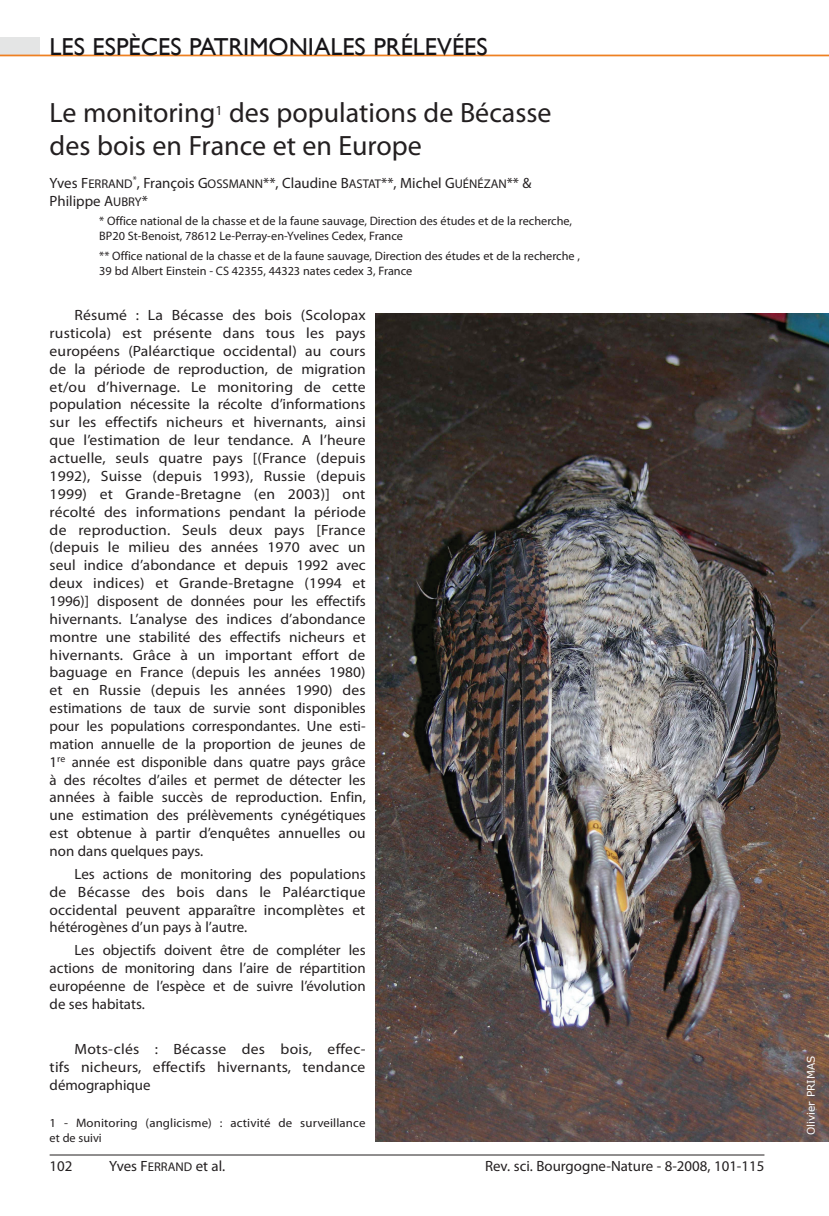
<style>
.page{position:relative;width:829px;height:1216px;background:#fff}
.page>*{position:absolute;margin:0;border:0;box-sizing:border-box;transform-origin:0 0}
.t1{font:28px/33.6px "Myriad Pro";color:#231f20}
.t2{font:24.5px "Gill Sans";color:#171518}
.t3{font:14.88px/17.8px "Myriad Pro";color:#231f20;text-align:justify;scale:1.05 1}
.t4{font:14.88px/17.8px "Myriad Pro";color:#231f20;text-align:justify}
.t5{font:12.25px/14.7px "Myriad Pro";color:#231f20}
.t6{font:12.25px/14.7px "Myriad Pro";color:#231f20;scale:1.05 1}
.t7{font:10.5px "Verdana";color:#fff}
.s1{font-family:"Myriad Pro Regular SC850"}
.s2{font-family:"Myriad Pro Regular SC850";font-size:12.6px}
</style>
<div class="page">
<hr style="left:50px;top:1154px;width:714px;height:1px;background:#231f20">
<div style="left:0;top:37px;width:40px;height:18px;background:#e4e5e5"></div>
<hr style="left:0;top:55px;width:828px;height:1px;background:#ee8022">
<img style="left:375px;top:313px;width:453px;height:828px">
<h2 class="t2" style="left:50px;top:32px;width:439px">LES ESPÈCES PATRIMONIALES PRÉLEVÉES</h2>
<h1 class="t1" style="left:50px;top:95px;width:503px">Le monitoring<sup>1</sup> des populations de Bécasse des bois en France et en Europe</h1>
<p class="t4" style="left:50px;top:174px;width:483px">Yves <span class="s1">F</span><span class="s2">ERRAND</span><sup>*</sup>, François <span class="s1">G</span><span class="s2">OSSMANN</span>**, Claudine <span class="s1">B</span><span class="s2">ASTAT</span>**, Michel <span class="s1">G</span><span class="s2">UÉNÉZAN</span>** &amp;<br>Philippe <span class="s1">A</span><span class="s2">UBRY</span>*</p>
<p class="t5" style="left:99px;top:214px;width:474px">* Office national de la chasse et de la faune sauvage, Direction des études et de la recherche,<br>BP20 St-Benoist, 78612 Le-Perray-en-Yvelines Cedex, France</p>
<p class="t5" style="left:99px;top:248px;width:482px">** Office national de la chasse et de la faune sauvage, Direction des études et de la recherche ,<br>39 bd Albert Einstein - CS 42355, 44323 nates cedex 3, France</p>
<p class="t3" style="left:50px;top:306px;width:303px;text-indent:25px">Résumé : La Bécasse des bois (Scolopax rusticola) est présente dans tous les pays européens (Paléarctique occidental) au cours de la période de reproduction, de migration et/ou d’hivernage. Le monitoring de cette population nécessite la récolte d’informations sur les effectifs nicheurs et hivernants, ainsi que l’estimation de leur tendance. A l’heure actuelle, seuls quatre pays [(France (depuis 1992), Suisse (depuis 1993), Russie (depuis 1999) et Grande-Bretagne (en 2003)] ont récolté des informations pendant la période de reproduction. Seuls deux pays [France (depuis le milieu des années 1970 avec un seul indice d’abondance et depuis 1992 avec deux indices) et Grande-Bretagne (1994 et 1996)] disposent de données pour les effectifs hivernants. L’analyse des indices d’abondance montre une stabilité des effectifs nicheurs et hivernants. Grâce à un important effort de baguage en France (depuis les années 1980) et en Russie (depuis les années 1990) des estimations de taux de survie sont disponibles pour les populations correspondantes. Une esti&shy;mation annuelle de la proportion de jeunes de 1<sup>re</sup> année est disponible dans quatre pays grâce à des récoltes d’ailes et permet de détecter les années à faible succès de reproduction. Enfin, une estimation des prélèvements cynégétiques est obtenue à partir d’enquêtes annuelles ou non dans quelques pays.</p>
<p class="t4" style="left:50px;top:864px;width:317px;text-indent:25px">Les actions de monitoring des populations de Bécasse des bois dans le Paléarctique occidental peuvent apparaître incomplètes et hétérogènes d’un pays à l’autre.</p>
<p class="t4" style="left:50px;top:941px;width:317px;text-indent:25px">Les objectifs doivent être de compléter les actions de monitoring dans l’aire de répartition européenne de l’espèce et de suivre l’évolution de ses habitats.</p>
<p class="t3" style="left:50px;top:1040px;width:302px;text-indent:25px">Mots-clés : Bécasse des bois, effec&shy;tifs nicheurs, effectifs hivernants, tendance démographique</p>
<p class="t6" style="left:50px;top:1115px;width:302px">1 - Monitoring (anglicisme) : activité de surveillance et de suivi</p>
<p class="t4" style="left:50px;top:1157px;width:24px">102</p>
<p class="t4" style="left:109px;top:1157px;width:117px">Yves <span class="s1">F</span><span class="s2">ERRAND</span> et al.</p>
<p class="t4" style="left:485px;top:1157px;width:281px">Rev. sci. Bourgogne-Nature - 8-2008, 101-115</p>
<p class="t7" style="left:803px;top:1135px;width:81px;rotate:-90deg">Olivier PRIMAS</p>
</div>
